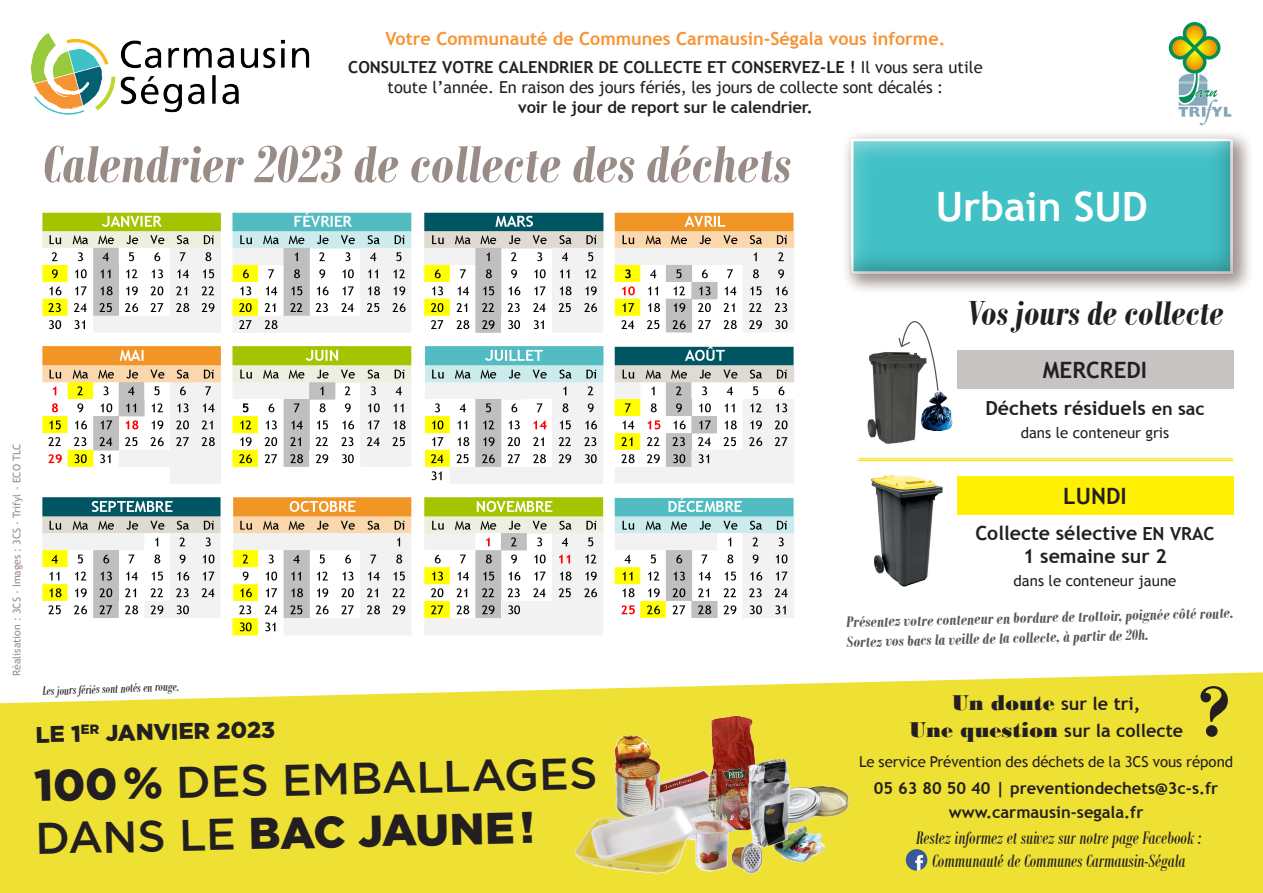
<style>
.page{position:relative;width:1263px;height:893px;background:#fff}
.page>*{position:absolute;margin:0;border:0;box-sizing:border-box;transform-origin:0 0}
.t1{font:700 75px "Bodoni";color:#231f20}
.t2{font:italic 700 57px "Bodoni MT Condensed";color:#998c87}
.t3{font:500 44.25px/53.1px "Gotham HTF";color:#231f20}
.t4{font:700 40.5px "Trebuchet MS";color:#fff}
.t5{font:italic 700 37.5px "Bodoni MT Condensed";color:#231f20}
.t6{font:900 22.8px "Gotham HTF";color:#231f20}
.t7{font:700 22.5px "Trebuchet MS";color:#231f20}
.t8{font:italic 19.5px/22.5px "Bodoni MT Condensed";color:#231f20;text-align:center}
.t9{font:700 19.5px/23.4px "Trebuchet MS";color:#231f20;text-align:center}
.t10{font:700 18px "Trebuchet MS";color:#f79332}
.t11{font:700 18px/27px "Trebuchet MS";color:#231f20;text-align:center}
.t12{font:16.5px/19.8px "Trebuchet MS";letter-spacing:-.01em;color:#231f20;text-align:center}
.t13{font:italic 700 16.5px/20.1px "Bodoni MT Condensed";color:#57585a}
.t14{font:700 16.5px/24px "Trebuchet MS";color:#231f20;text-align:center}
.t15{font:15px "Trebuchet MS";color:#231f20}
.t16{font:italic 13.5px "Bodoni MT Condensed";color:#231f20}
.t17{font:10.5px "Trebuchet MS";color:#998c87}
.s1{font-weight:700}
.s2{font-weight:900}
.s3{font-size:18px}
.s4{font-family:"Bodoni MT Black";font-weight:400;font-size:22.5px}
</style>
<div class="page">
<svg style="left:0;top:672px;width:1263px;height:221px;background:#efe343"></svg>
<img style="left:1168px;top:22px;width:64px;height:104px">
<img style="left:30px;top:33px;width:280px;height:82px">
<img style="left:771px;top:828px;width:56px;height:36px">
<img style="left:663px;top:767px;width:85px;height:74px">
<img style="left:686px;top:709px;width:79px;height:127px">
<img style="left:689px;top:801px;width:47px;height:76px">
<img style="left:729px;top:841px;width:35px;height:33px">
<img style="left:611px;top:731px;width:52px;height:70px">
<img style="left:568px;top:801px;width:131px;height:74px">
<img style="left:795px;top:780px;width:56px;height:48px">
<img style="left:748px;top:755px;width:47px;height:91px">
<hr style="left:858px;top:458px;width:375px;height:1px;background:#fce215">
<hr style="left:858px;top:460px;width:375px;height:1px;background:#fce215">
<img style="left:867px;top:352px;width:51px;height:92px">
<svg style="left:898px;top:321px;width:41px;height:71px"></svg>
<img style="left:920px;top:390px;width:33px;height:41px">
<div style="left:896px;top:376px;width:15px;height:20px;background:#4a4b46"></div>
<img style="left:871px;top:475px;width:72px;height:112px">
<div style="left:910px;top:509px;width:17px;height:22px;background:#35393c"></div>
<img style="left:906px;top:849px;width:21px;height:22px;border-radius:11px">
<div style="left:957px;top:477px;width:276px;height:38px;background:#fff101"></div>
<div style="left:957px;top:350px;width:276px;height:39px;background:#c6c4c3"></div>
<img style="left:43px;top:213px;width:752px;height:423px">
<div style="left:842px;top:130px;width:411px;height:165px;background:#998c87;opacity:.75"></div>
<div style="left:850px;top:138px;width:384px;height:137px;background:#998c87;opacity:.75"></div>
<p class="t10" style="left:386px;top:27px;width:561px">Votre Communauté de Communes Carmausin-Ségala vous informe.</p>
<p class="t12" style="left:348px;top:57px;width:636px"><span class="s1">CONSULTEZ VOTRE CALENDRIER DE COLLECTE ET CONSERVEZ-LE !</span> Il vous sera utile toute l’année. En raison des jours fériés, les jours de collecte sont décalés :</p>
<p class="t14" style="left:518px;top:95px;width:296px">voir le jour de report sur le calendrier.</p>
<h2 class="t2" style="left:43px;top:130px;width:749px">Calendrier 2023 de collecte des déchets</h2>
<h3 class="t4" style="left:936px;top:181px;width:214px">Urbain SUD</h3>
<p class="t17" style="left:10px;top:676px;width:234px;rotate:-90deg">Réalisation : 3CS - Images : 3CS - Trifyl - ECO TLC</p>
<p class="t16" style="left:42px;top:683px;width:138px;rotate:-2deg">Les jours fériés sont notés en rouge.</p>
<h3 class="t6" style="left:36px;top:721px;width:241px;rotate:-1deg">LE 1<sup>ER</sup> JANVIER 2023</h3>
<h3 class="t3" style="left:34px;top:756px;width:565px;rotate:-1deg"><span class="s2">100%</span> DES EMBALLAGES<br>DANS LE <span class="s2">BAC JAUNE!</span></h3>
<h3 class="t5" style="left:966px;top:290px;width:258px">Vos jours de collecte</h3>
<p class="t7" style="left:1043px;top:356px;width:106px">MERCREDI</p>
<p class="t9" style="left:985px;top:397px;width:221px">Déchets résiduels <span class="s3">en sac</span></p>
<p class="t15" style="left:1021px;top:423px;width:150px">dans le conteneur gris</p>
<p class="t7" style="left:1063px;top:482px;width:65px">LUNDI</p>
<p class="t9" style="left:975px;top:521px;width:241px">Collecte sélective <span class="s3">EN VRAC<br></span>1 semaine sur 2</p>
<p class="t15" style="left:1013px;top:571px;width:164px">dans le conteneur jaune</p>
<p class="t13" style="left:846px;top:611px;width:388px;rotate:-1deg">Présentez votre conteneur en bordure de trottoir, poignée côté route.<br>Sortez vos bacs la veille de la collecte, à partir de 20h.</p>
<h1 class="t1" style="left:1198px;top:667px;width:34px">?</h1>
<p class="t11" style="left:909px;top:690px;width:276px"><span class="s4">Un doute</span> sur le tri,<br><span class="s4">Une question</span> sur la collecte</p>
<p class="t15" style="left:859px;top:753px;width:376px">Le service Prévention des déchets de la 3CS vous répond</p>
<p class="t14" style="left:874px;top:776px;width:346px">05 63 80 50 40 | preventiondechets@3c-s.fr www.carmausin-segala.fr</p>
<p class="t8" style="left:916px;top:827px;width:287px">Restez informez et suivez sur notre page Facebook :<br>Communauté de Communes Carmausin-Ségala</p>
</div>
